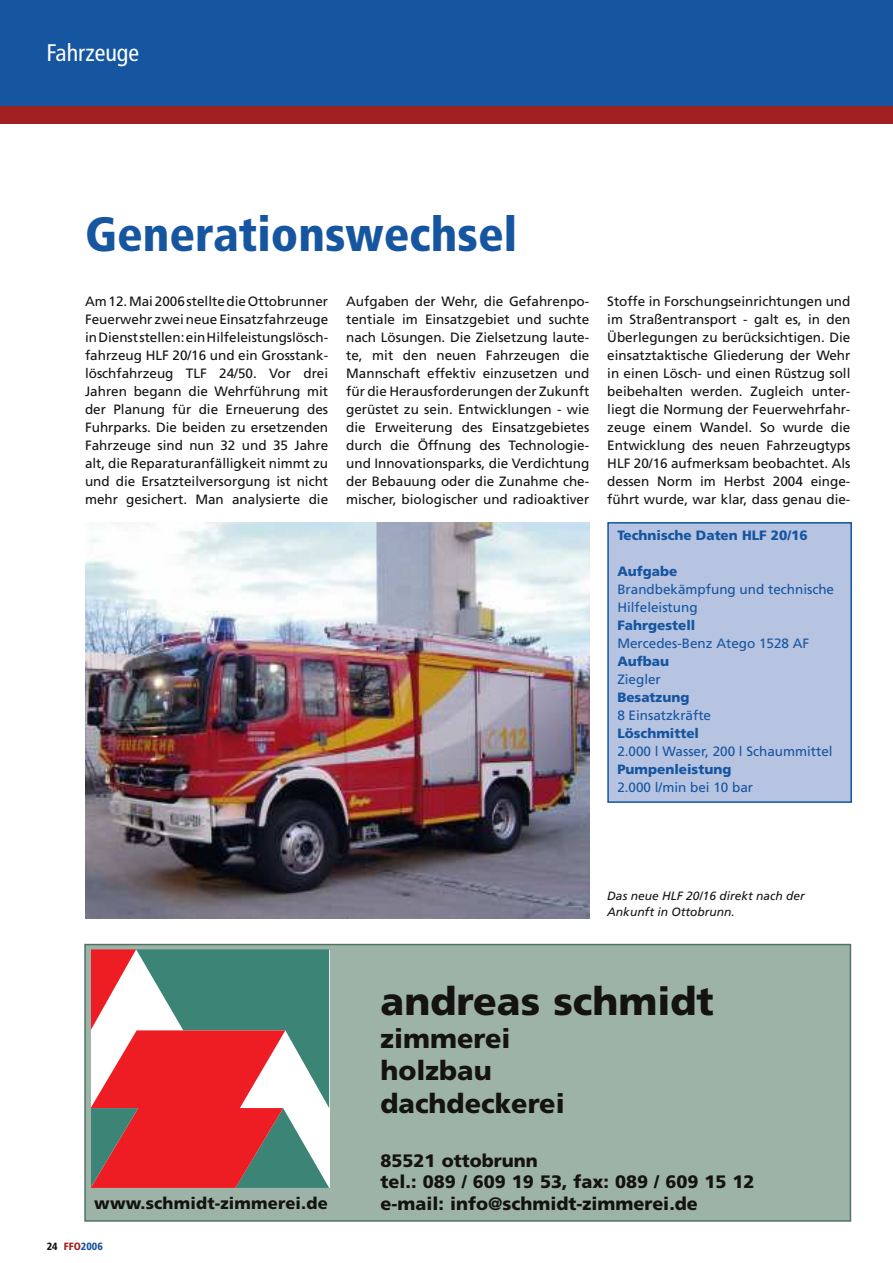
<style>
.page{position:relative;width:893px;height:1263px;background:#fff}
.page>*{position:absolute;margin:0;border:0;box-sizing:border-box;transform-origin:0 0}
.t1{font:900 condensed 48px "Frutiger";color:#1655a0}
.t2{font:900 39px "Frutiger";color:#141312}
.t3{font:900 27px/32.4px "Frutiger";color:#141312}
.t4{font:condensed 24px "Frutiger";color:#fff}
.t5{font:900 18px/21.6px "Frutiger";color:#141312}
.t6{font:900 16.5px "Frutiger";letter-spacing:.01em;color:#141312}
.t7{font:13.5px/18px "Frutiger";color:#141312;text-align:justify}
.t8{font:13.5px/18px "Frutiger";color:#1655a0}
.t9{font:900 13.5px "Frutiger";color:#1655a0}
.t10{font:italic 12px/16.5px "Frutiger";color:#141312}
.t11{font:900 condensed 10.5px "Frutiger";color:#1655a0}
.s1{color:#141312}
.s2{color:#a12121}
</style>
<div class="page">
<div style="left:0;top:0;width:893px;height:106px;background:#1655a0"></div>
<div style="left:0;top:106px;width:893px;height:17px;background:#a12121"></div>
<div style="left:85px;top:944px;width:765px;height:277px;background:#9db3a8"></div>
<div style="left:84px;top:944px;width:767px;height:278px;border:2px solid #507463"></div>
<div style="left:608px;top:523px;width:243px;height:279px;background:#b6c3e1"></div>
<div style="left:607px;top:522px;width:245px;height:281px;border:2px solid #1655a0"></div>
<img style="left:85px;top:522px;width:504px;height:396px">
<svg style="left:91px;top:949px;width:238px;height:238px;background:#b06d6b"></svg>
<h3 class="t4" style="left:46px;top:42px;width:94px">Fahrzeuge</h3>
<h1 class="t1" style="left:85px;top:208px;width:434px">Generationswechsel</h1>
<p class="t7" style="left:85px;top:293px;width:245px">Am 12. Mai 2006 stellte die Ottobrunner Feuerwehr zwei neue Einsatzfahrzeuge in Dienst stellen: ein Hilfeleistungslösch&shy;fahrzeug HLF 20/16 und ein Grosstank&shy;löschfahrzeug TLF 24/50. Vor drei Jahren begann die Wehrführung mit der Planung für die Erneuerung des Fuhrparks. Die beiden zu ersetzenden Fahrzeuge sind nun 32 und 35 Jahre alt, die Reparaturanfälligkeit nimmt zu und die Ersatzteilversorgung ist nicht mehr gesichert. Man analysierte die</p>
<p class="t7" style="left:346px;top:293px;width:245px">Aufgaben der Wehr, die Gefahrenpo&shy;tentiale im Einsatzgebiet und suchte nach Lösungen. Die Zielsetzung laute&shy;te, mit den neuen Fahrzeugen die Mannschaft effektiv einzusetzen und für die Herausforderungen der Zukunft gerüstet zu sein. Entwicklungen - wie die Erweiterung des Einsatzgebietes durch die Öffnung des Technologie&shy;und Innovationsparks, die Verdichtung der Bebauung oder die Zunahme che&shy;mischer, biologischer und radioaktiver</p>
<p class="t7" style="left:607px;top:293px;width:245px">Stoffe in Forschungseinrichtungen und im Straßentransport - galt es, in den Überlegungen zu berücksichtigen. Die einsatztaktische Gliederung der Wehr in einen Lösch- und einen Rüstzug soll beibehalten werden. Zugleich unter&shy;liegt die Normung der Feuerwehrfahr&shy;zeuge einem Wandel. So wurde die Entwicklung des neuen Fahrzeugtyps HLF 20/16 aufmerksam beobachtet. Als dessen Norm im Herbst 2004 einge&shy;führt wurde, war klar, dass genau die-</p>
<p class="t9" style="left:617px;top:530px;width:192px">Technische Daten HLF 20/16</p>
<p class="t9" style="left:617px;top:566px;width:62px">Aufgabe</p>
<p class="t8" style="left:617px;top:581px;width:218px">Brandbekämpfung und technische<br>Hilfeleistung</p>
<p class="t9" style="left:617px;top:620px;width:80px">Fahrgestell</p>
<p class="t8" style="left:617px;top:635px;width:194px">Mercedes-Benz Atego 1528 AF</p>
<p class="t9" style="left:617px;top:656px;width:53px">Aufbau</p>
<p class="t8" style="left:617px;top:671px;width:45px">Ziegler</p>
<p class="t9" style="left:617px;top:692px;width:74px">Besatzung</p>
<p class="t8" style="left:617px;top:707px;width:95px">8 Einsatzkräfte</p>
<p class="t9" style="left:617px;top:728px;width:83px">Löschmittel</p>
<p class="t8" style="left:617px;top:743px;width:217px">2.000 l Wasser, 200 l Schaummittel</p>
<p class="t9" style="left:617px;top:764px;width:116px">Pumpenleistung</p>
<p class="t8" style="left:617px;top:779px;width:137px">2.000 l/min bei 10 bar</p>
<p class="t10" style="left:607px;top:887px;width:199px">Das neue HLF 20/16 direkt nach der<br>Ankunft in Ottobrunn.</p>
<p class="t6" style="left:94px;top:1196px;width:235px">www.schmidt-zimmerei.de</p>
<p class="t11" style="left:47px;top:1240px;width:58px"><span class="s1">24</span> <span class="s2">FFO</span>2006</p>
<h2 class="t2" style="left:381px;top:986px;width:335px">andreas schmidt</h2>
<h3 class="t3" style="left:381px;top:1024px;width:186px">zimmerei holzbau dachdeckerei</h3>
<h3 class="t5" style="left:381px;top:1151px;width:375px">85521 ottobrunn<br>tel.: 089 / 609 19 53, fax: 089 / 609 15 12 e-mail: info@schmidt-zimmerei.de</h3>
</div>
